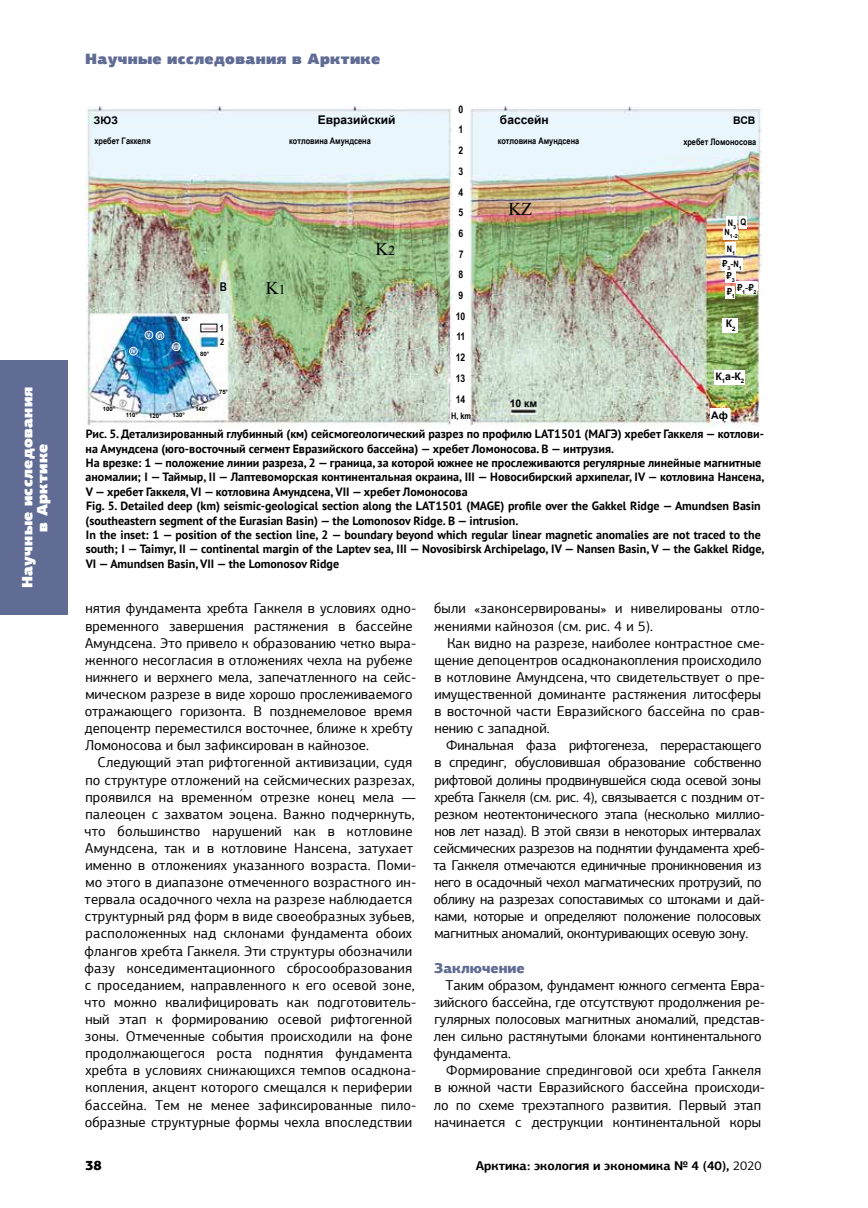
<style>
.page{position:relative;width:868px;height:1208px;background:#fff}
.page>*{position:absolute;margin:0;border:0;box-sizing:border-box;transform-origin:0 0}
.t1{font:18px "Times New Roman";color:#000}
.t2{font:900 15px "PF Agora Sans Pro";letter-spacing:.02em;color:#616c95}
.t3{font:900 15px/15px "PF Agora Sans Pro";letter-spacing:.02em;color:#fff;text-align:center}
.t4{font:14.25px/17.1px "PF Agora Sans Pro";color:#000}
.t5{font:14.25px/17.1px "PF Agora Sans Pro";letter-spacing:-.02em;color:#000}
.t6{font:900 14.25px "PF Agora Sans Pro";color:#616c95}
.t7{font:900 13.5px "PF Agora Sans Pro";color:#000}
.t8{font:700 12.75px "PF Agora Sans Pro";color:#000}
.t9{font:700 12px/14.4px "PT Sans";color:#000}
.t10{font:700 12px "Arial";color:#000}
.t11{font:700 12px "Arial Narrow";color:#000}
.t12{font:700 10.5px/20.7px "Arial Narrow";letter-spacing:-.01em;color:#000}
.t13{font:700 10.5px "Arial";color:#000}
.t14{font:9.45px "PT Rouble Sans";color:#000}
.t15{font:700 9px "Arial Narrow";color:#000}
.t16{font:700 6px "Arial";letter-spacing:-.01em;color:#000}
.t17{font:700 6px "Arial Narrow";color:#fff}
.t18{font:700 5.55px "Arial";color:#000}
.s1{font-size:13.5px}
.s2{font-family:"Arial"}
.s3{font-family:"Times New Roman"}
.s4{font-weight:400}
</style>
<div class="page">
<div style="left:0;top:360px;width:68px;height:254px;background:#616c95"></div>
<img style="left:85px;top:106px;width:676px;height:320px">
<div style="left:145px;top:331px;width:8px;height:8px;border:1px solid #fff;border-radius:50%"></div>
<div style="left:156px;top:331px;width:8px;height:9px;border:1px solid #fff;border-radius:50%"></div>
<div style="left:129px;top:347px;width:9px;height:8px;border:1px solid #fff;border-radius:50%"></div>
<div style="left:172px;top:342px;width:8px;height:9px;border:1px solid #fff;border-radius:50%"></div>
<div style="left:453px;top:105px;width:15px;height:301px;background:#fff"></div>
<div style="left:710px;top:409px;width:19px;height:12px;background:#fff"></div>
<div style="left:714px;top:370px;width:30px;height:14px;background:#fff"></div>
<div style="left:722px;top:318px;width:16px;height:14px;background:#fff"></div>
<div style="left:735px;top:281px;width:21px;height:13px;background:#fff"></div>
<div style="left:725px;top:286px;width:10px;height:12px;background:#fff"></div>
<div style="left:735px;top:281px;width:22px;height:9px;background:#fff"></div>
<div style="left:721px;top:258px;width:21px;height:12px;background:#fff"></div>
<div style="left:725px;top:243px;width:10px;height:12px;background:#fff"></div>
<div style="left:739px;top:216px;width:8px;height:12px;background:#fff"></div>
<div style="left:723px;top:228px;width:15px;height:11px;background:#fff"></div>
<div style="left:725px;top:270px;width:10px;height:12px;background:#fff"></div>
<div style="left:726px;top:216px;width:10px;height:12px;background:#fff"></div>
<p class="t3" style="left:20px;top:588px;width:203px;rotate:-90deg">Научные исследования в Арктике</p>
<p class="t2" style="left:85px;top:48px;width:297px">Научные исследования в Арктике</p>
<p class="t12" style="left:456px;top:98px;width:11px">0<br>1<br>2<br>3<br>4<br>5<br>6<br>7<br>8<br>9<br>10<br>11<br>12<br>13<br>14</p>
<p class="t13" style="left:94px;top:113px;width:25px">ЗЮЗ</p>
<p class="t10" style="left:500px;top:112px;width:50px">бассейн</p>
<p class="t13" style="left:733px;top:113px;width:24px">ВСВ</p>
<p class="t10" style="left:318px;top:112px;width:79px">Евразийский</p>
<p class="t15" style="left:94px;top:134px;width:58px">хребет Гаккеля</p>
<p class="t15" style="left:289px;top:134px;width:83px">котловина Амундсена</p>
<p class="t15" style="left:497px;top:134px;width:83px">котловина Амундсена</p>
<p class="t15" style="left:683px;top:135px;width:74px">хребет Ломоносова</p>
<p class="t1" style="left:508px;top:196px;width:25px">KZ</p>
<p class="t15" style="left:740px;top:215px;width:7px">Q</p>
<p class="t15" style="left:727px;top:216px;width:10px">N<sub>3</sub></p>
<p class="t18" style="left:724px;top:232px;width:15px"><sup>N</sup>1-2</p>
<p class="t1" style="left:375px;top:236px;width:21px">K<span class="s1">2</span></p>
<p class="t15" style="left:726px;top:242px;width:10px">N<sub>1</sub></p>
<p class="t18" style="left:722px;top:264px;width:21px"><sup>г</sup>3<sup>-</sup><sup>N</sup>1</p>
<p class="t14" style="left:726px;top:270px;width:10px">г<sub>3</sub></p>
<p class="t11" style="left:220px;top:277px;width:9px">B</p>
<p class="t1" style="left:266px;top:276px;width:21px">K<span class="s1">1</span></p>
<p class="t14" style="left:737px;top:282px;width:21px">г<sub>1</sub><span class="s2">-</span>г<sub>2</sub></p>
<p class="t14" style="left:726px;top:286px;width:10px">г<sub>1</sub></p>
<p class="t16" style="left:181px;top:315px;width:10px">85°</p>
<p class="t13" style="left:725px;top:316px;width:11px">К<sub>2</sub></p>
<p class="t15" style="left:220px;top:321px;width:6px">1</p>
<p class="t17" style="left:147px;top:331px;width:17px">V VI</p>
<p class="t15" style="left:220px;top:335px;width:6px">2</p>
<p class="t17" style="left:173px;top:342px;width:8px">VII</p>
<p class="t17" style="left:131px;top:346px;width:6px">IV</p>
<p class="t16" style="left:200px;top:349px;width:10px">80°</p>
<p class="t13" style="left:715px;top:369px;width:30px">К<sub>1</sub>а-К<sub>2</sub></p>
<p class="t16" style="left:219px;top:387px;width:10px">75°</p>
<p class="t13" style="left:509px;top:395px;width:29px">10 км</p>
<p class="t16" style="left:195px;top:405px;width:14px">140°</p>
<p class="t16" style="left:103px;top:405px;width:14px">100°</p>
<p class="t15" style="left:451px;top:409px;width:21px">H, km</p>
<p class="t13" style="left:711px;top:408px;width:18px">Аф</p>
<p class="t16" style="left:126px;top:410px;width:13px">110°</p>
<p class="t16" style="left:149px;top:412px;width:14px">120°</p>
<p class="t16" style="left:172px;top:410px;width:14px">130°</p>
<p class="t9" style="left:85px;top:426px;width:680px">Рис. 5. Детализированный глубинный (км) сейсмогеологический разрез по профилю LAT1501 (МАГЭ) хребет Гаккеля — котлови&shy;на Амундсена (юго-восточный сегмент Евразийского бассейна) — хребет Ломоносова. В — интрузия.<br>На врезке: 1 — положение линии разреза, 2 — граница, за которой южнее не прослеживаются регулярные линейные магнитные аномалии; I — Таймыр, II — Лаптевоморская континентальная окраина, III — Новосибирский архипелаг, IV — котловина Нансена, V — хребет Гаккеля, VI — котловина Амундсена, VII — хребет Ломоносова<br>Fig. 5. Detailed deep (km) seismic-geological section along the LAT1501 (MAGE) profile over the Gakkel Ridge — Amundsen Basin (southeastern segment of the Eurasian Basin) — the Lomonosov Ridge. B — intrusion.<br>In the inset: 1 — position of the section line, 2 — boundary beyond which regular linear magnetic anomalies are not traced to the south; I — Taimyr, II — continental margin of the Laptev sea, III — Novosibirsk Archipelago, IV — Nansen Basin, V — the Gakkel Ridge, VI — Amundsen Basin, VII — the Lomonosov Ridge</p>
<p class="t4" style="left:85px;top:600px;width:333px">нятия фундамента хребта Гаккеля в условиях одно&shy;временного завершения растяжения в бассейне Амундсена. Это привело к образованию четко выра&shy;женного несогласия в отложениях чехла на рубеже нижнего и верхнего мела, запечатленного на сейс&shy;мическом разрезе в виде хорошо прослеживаемого отражающего горизонта. В позднемеловое время депоцентр переместился восточнее, ближе к хребту Ломоносова и был зафиксирован в кайнозое.</p>
<p class="t4" style="left:85px;top:754px;width:333px;text-indent:13px">Следующий этап рифтогенной активизации, судя по структуре отложений на сейсмических разрезах, проявился на временно<span class="s3">́</span>м отрезке конец мела — палеоцен с захватом эоцена. Важно подчеркнуть, что большинство нарушений как в котловине Амундсена, так и в котловине Нансена, затухает именно в отложениях указанного возраста. Поми&shy;мо этого в диапазоне отмеченного возрастного ин&shy;тервала осадочного чехла на разрезе наблюдается структурный ряд форм в виде своеобразных зубьев, расположенных над склонами фундамента обоих флангов хребта Гаккеля. Эти структуры обозначили фазу конседиментационного сбросообразования с проседанием, направленного к его осевой зоне, что можно квалифицировать как подготовитель&shy;ный этап к формированию осевой рифтогенной зоны. Отмеченные события происходили на фоне продолжающегося роста поднятия фундамента хребта в условиях снижающихся темпов осадкона&shy;копления, акцент которого смещался к периферии бассейна. Тем не менее зафиксированные пило&shy;образные структурные формы чехла впоследствии</p>
<p class="t4" style="left:434px;top:600px;width:332px">были «законсервированы» и нивелированы отло&shy;жениями кайнозоя (см. рис. 4 и 5).</p>
<p class="t4" style="left:434px;top:634px;width:332px;text-indent:13px">Как видно на разрезе, наиболее контрастное сме&shy;щение депоцентров осадконакопления происходило в котловине Амундсена, что свидетельствует о пре&shy;имущественной доминанте растяжения литосферы в восточной части Евразийского бассейна по срав&shy;нению с западной.</p>
<p class="t5" style="left:433px;top:737px;width:333px;text-indent:13px">Финальная фаза рифтогенеза, перерастающего в спрединг, обусловившая образование собственно рифтовой долины продвинувшейся сюда осевой зоны хребта Гаккеля (см. рис. 4), связывается с поздним от&shy;резком неотектонического этапа (несколько миллио&shy;нов лет назад). В этой связи в некоторых интервалах сейсмических разрезов на поднятии фундамента хреб&shy;та Гаккеля отмечаются единичные проникновения из него в осадочный чехол магматических протрузий, по облику на разрезах сопоставимых со штоками и дай&shy;ками, которые и определяют положение полосовых магнитных аномалий, оконтуривающих осевую зону.</p>
<p class="t6" style="left:434px;top:958px;width:92px">Заключение</p>
<p class="t4" style="left:433px;top:976px;width:333px;text-indent:12px">Таким образом, фундамент южного сегмента Евра&shy;зийского бассейна, где отсутствуют продолжения ре&shy;гулярных полосовых магнитных аномалий, представ&shy;лен сильно растянутыми блоками континентального фундамента.</p>
<p class="t4" style="left:434px;top:1062px;width:332px;text-align:center">Формирование спрединговой оси хребта Гаккеля<br>в южной части Евразийского бассейна происходи&shy;ло по схеме трехэтапного развития. Первый этап начинается с деструкции континентальной коры</p>
<p class="t7" style="left:85px;top:1156px;width:18px">38</p>
<p class="t8" style="left:475px;top:1157px;width:287px">Арктика: экология и экономика № 4 (40), <span class="s4">2020</span></p>
</div>
